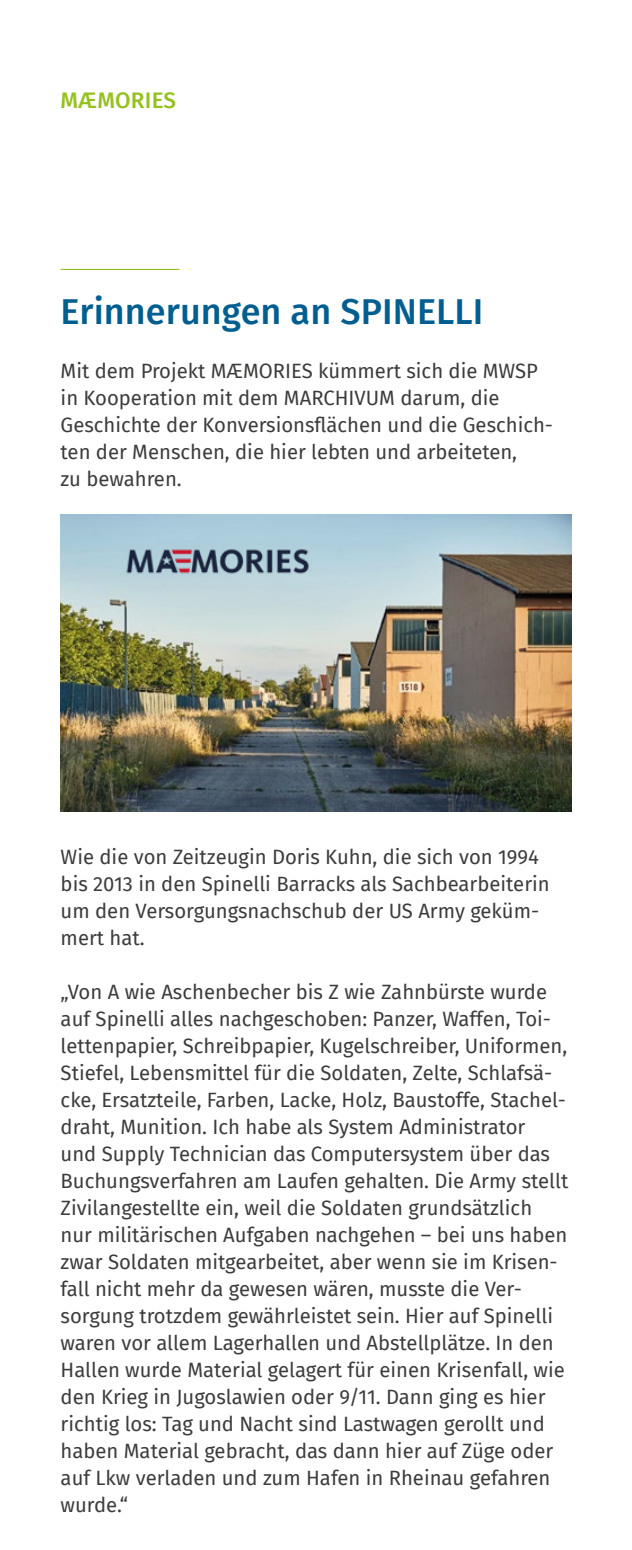
<style>
.page{position:relative;width:632px;height:1550px;background:#fff}
.page>*{position:absolute;margin:0;border:0;box-sizing:border-box;transform-origin:0 0}
.Headline_Inhaltssei{font:500 36px "Fira Sans";color:#005e90}
.Bereichstext_oben{font:500 22.5px "Fira Sans";letter-spacing:.01em;color:#95c11f}
.Fließtext{font:20.25px/27px "Fira Sans";color:#3c3c3b}
</style>
<div class="page">
<hr style="left:61px;top:269px;width:118px;height:1px;background:#95c11f">
<img style="left:61px;top:515px;width:510px;height:297px">
<img style="left:105px;top:542px;width:225px;height:34px">
<h1 class="Bereichstext_oben" style="left:61px;top:82px;width:117px">MÆMORIES</h1>
<h2 class="Headline_Inhaltssei" style="left:61px;top:283px;width:424px">Erinnerungen an SPINELLI</h2>
<p class="Fließtext" style="left:61px;top:357px;width:494px">Mit dem Projekt MÆMORIES kümmert sich die MWSP in Kooperation mit dem MARCHIVUM darum, die Geschichte der Konversionsflächen und die Geschich&shy;ten der Menschen, die hier lebten und arbeiteten,<br>zu bewahren.</p>
<p class="Fließtext" style="left:61px;top:843px;width:490px">Wie die von Zeitzeugin Doris Kuhn, die sich von 1994 bis 2013 in den Spinelli Barracks als Sachbearbeiterin um den Versorgungsnachschub der US Army geküm&shy;mert hat.</p>
<p class="Fließtext" style="left:61px;top:978px;width:509px">„Von A wie Aschenbecher bis Z wie Zahnbürste wurde auf Spinelli alles nachgeschoben: Panzer, Waffen, Toi&shy;lettenpapier, Schreibpapier, Kugelschreiber, Uniformen, Stiefel, Lebensmittel für die Soldaten, Zelte, Schlafsä&shy;cke, Ersatzteile, Farben, Lacke, Holz, Baustoffe, Stachel&shy;draht, Munition. Ich habe als System Administrator<br>und Supply Technician das Computersystem über das Buchungsverfahren am Laufen gehalten. Die Army stellt Zivilangestellte ein, weil die Soldaten grundsätzlich nur militärischen Aufgaben nachgehen – bei uns haben zwar Soldaten mitgearbeitet, aber wenn sie im Krisen&shy;fall nicht mehr da gewesen wären, musste die Ver&shy;sorgung trotzdem gewährleistet sein. Hier auf Spinelli waren vor allem Lagerhallen und Abstellplätze. In den Hallen wurde Material gelagert für einen Krisenfall, wie den Krieg in Jugoslawien oder 9/11. Dann ging es hier richtig los: Tag und Nacht sind Lastwagen gerollt und haben Material gebracht, das dann hier auf Züge oder auf Lkw verladen und zum Hafen in Rheinau gefahren wurde.“</p>
</div>
